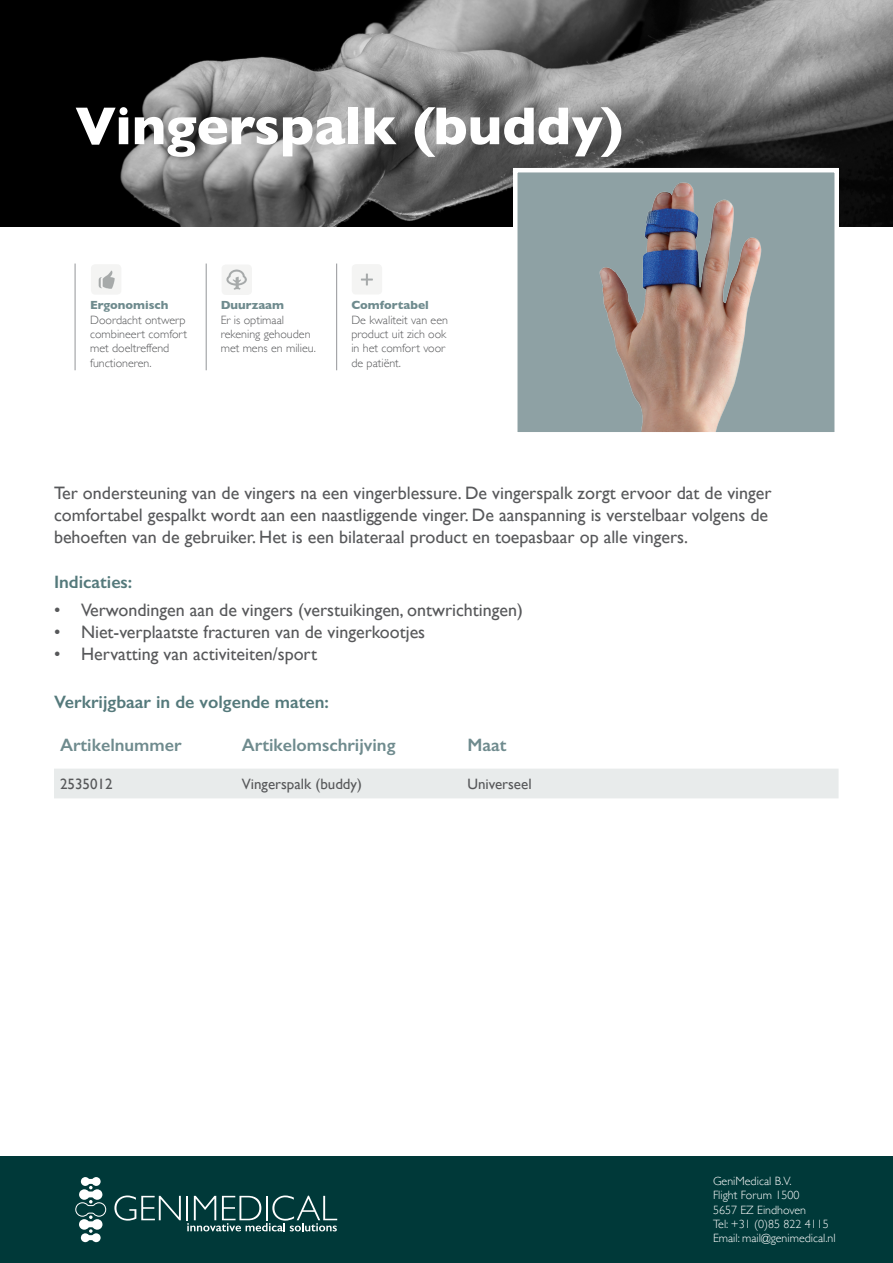
<style>
.page{position:relative;width:893px;height:1263px;background:#fff}
.page>*{position:absolute;margin:0;border:0;box-sizing:border-box;transform-origin:0 0}
.t1{font:700 54px "Gill Sans";color:#fff}
.t2{font:18px/21.6px "Gill Sans";color:#57585a}
.t3{font:600 18px "Gill Sans";color:#54797b}
.t4{font:600 18px "Gill Sans";color:#6f8b8e}
.t5{font:15px "Gill Sans";color:#57585a}
.t6{font:300 12px/14.4px "Gill Sans";color:#57585a}
.t7{font:300 12px "Gill Sans";color:#fff}
.t8{font:700 12px "Gill Sans";color:#6f8b8e}
</style>
<div class="page">
<img style="left:0;top:0;width:893px;height:226px">
<div style="left:0;top:1156px;width:893px;height:107px;background:#003939"></div>
<img style="left:91px;top:265px;width:30px;height:29px">
<img style="left:222px;top:265px;width:30px;height:30px">
<img style="left:352px;top:264px;width:30px;height:30px">
<hr style="left:75px;top:264px;width:1px;height:106px;background:#939598">
<hr style="left:206px;top:264px;width:1px;height:106px;background:#939598">
<hr style="left:336px;top:264px;width:1px;height:106px;background:#939598">
<img style="left:518px;top:173px;width:316px;height:258px">
<div style="left:513px;top:168px;width:326px;height:268px;border:4px solid #fff"></div>
<svg style="left:75px;top:1177px;width:31px;height:65px"></svg>
<svg style="left:114px;top:1195px;width:67px;height:25px"></svg>
<hr style="left:186px;top:1196px;width:2px;height:24px;background:#fff">
<svg style="left:187px;top:1195px;width:150px;height:36px"></svg>
<div style="left:54px;top:769px;width:784px;height:29px;background:#e8ebeb"></div>
<p class="t1" style="left:75px;top:83px;width:550px">Vingerspalk (buddy)</p>
<p class="t8" style="left:90px;top:295px;width:80px">Ergonomisch</p>
<p class="t6" style="left:90px;top:312px;width:99px">Doordacht ontwerp combineert comfort</p>
<p class="t6" style="left:90px;top:341px;width:81px">met doeltreffend functioneren.</p>
<p class="t8" style="left:221px;top:295px;width:65px">Duurzaam</p>
<p class="t6" style="left:221px;top:312px;width:97px">Er is optimaal rekening gehouden met mens en milieu.</p>
<p class="t8" style="left:351px;top:295px;width:79px">Comfortabel</p>
<p class="t6" style="left:351px;top:312px;width:98px">De kwaliteit van een product uit zich ook</p>
<p class="t6" style="left:351px;top:341px;width:95px">in het comfort voor</p>
<p class="t6" style="left:351px;top:355px;width:51px">de patiënt.</p>
<p class="t2" style="left:54px;top:482px;width:719px">Ter ondersteuning van de vingers na een vingerblessure. De vingerspalk zorgt ervoor dat de vinger comfortabel gespalkt wordt aan een naastliggende vinger. De aanspanning is verstelbaar volgens de behoeften van de gebruiker. Het is een bilateraal product en toepasbaar op alle vingers.</p>
<p class="t3" style="left:54px;top:571px;width:80px">Indicaties:</p>
<p class="t2" style="left:54px;top:599px;width:470px">• Verwondingen aan de vingers (verstuikingen, ontwrichtingen)</p>
<p class="t2" style="left:54px;top:621px;width:373px">• Niet-verplaatste fracturen van de vingerkootjes</p>
<p class="t2" style="left:54px;top:642px;width:265px">• Hervatting van activiteiten/sport</p>
<p class="t3" style="left:54px;top:691px;width:276px">Verkrijgbaar in de volgende maten:</p>
<p class="t4" style="left:60px;top:734px;width:123px">Artikelnummer</p>
<p class="t4" style="left:242px;top:734px;width:155px">Artikelomschrijving</p>
<p class="t4" style="left:467px;top:734px;width:41px">Maat</p>
<p class="t5" style="left:60px;top:775px;width:54px">2535012</p>
<p class="t5" style="left:242px;top:775px;width:122px">Vingerspalk (buddy)</p>
<p class="t5" style="left:467px;top:775px;width:66px">Universeel</p>
<p class="t7" style="left:713px;top:1171px;width:80px">GeniMedical B.V.</p>
<p class="t7" style="left:713px;top:1186px;width:88px">Flight Forum 1500</p>
<p class="t7" style="left:713px;top:1200px;width:95px">5657 EZ Eindhoven</p>
<p class="t7" style="left:713px;top:1214px;width:117px">Tel: +31 (0)85 822 4115</p>
<p class="t7" style="left:713px;top:1229px;width:124px">Email: mail@genimedical.nl</p>
</div>
